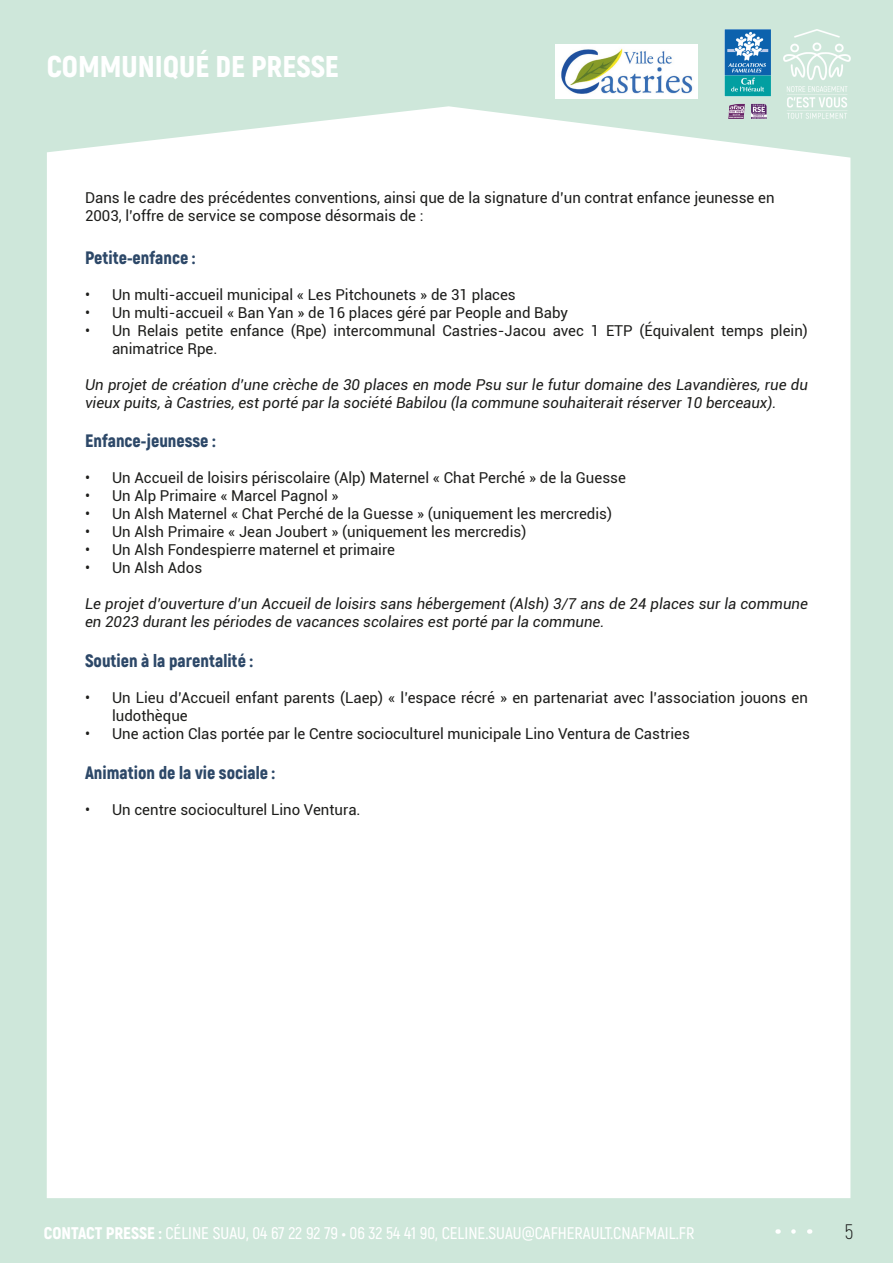
<style>
.page{position:relative;width:893px;height:1263px;background:#cee7da}
.page>*{position:absolute;margin:0;border:0;box-sizing:border-box;transform-origin:0 0}
.t1{font:900 30px "Akrobat";color:#fff}
.t2{font:300 21px "Akrobat";color:#1b1b1a}
.t3{font:900 18px "Akrobat";color:#2d4868}
.t4{font:600 16.95px "Akrobat";color:#fff}
.t5{font:15px/18px "Roboto";color:#1d1d1b}
.t6{font:italic 15px/18px "Roboto";color:#1d1d1b}
.s1{font-weight:900}
</style>
<div class="page">
<div style="left:47px;top:106px;width:803px;height:1092px;background:#fff"></div>
<img style="left:725px;top:29px;width:46px;height:93px">
<img style="left:784px;top:29px;width:66px;height:90px">
<svg style="left:793px;top:1229px;width:3px;height:5px"></svg>
<img style="left:556px;top:45px;width:141px;height:54px">
<h1 class="t1" style="left:47px;top:47px;width:294px">COMMUNIQUÉ DE PRESSE</h1>
<p class="t5" style="left:85px;top:188px;width:691px">Dans le cadre des précédentes conventions, ainsi que de la signature d’un contrat enfance jeunesse en<br>2003, l’offre de service se compose désormais de :</p>
<p class="t3" style="left:85px;top:246px;width:112px">Petite-enfance :</p>
<p class="t5" style="left:85px;top:285px;width:432px">• Un multi-accueil municipal « Les Pitchounets » de 31 places</p>
<p class="t5" style="left:85px;top:303px;width:484px">• Un multi-accueil « Ban Yan » de 16 places géré par People and Baby</p>
<p class="t5" style="left:112px;top:321px;width:697px;text-indent:-27px">• Un Relais petite enfance (Rpe) intercommunal Castries-Jacou avec 1 ETP (Équivalent temps plein) animatrice Rpe.</p>
<p class="t6" style="left:85px;top:375px;width:724px">Un projet de création d’une crèche de 30 places en mode Psu sur le futur domaine des Lavandières, rue du vieux puits, à Castries, est porté par la société Babilou (la commune souhaiterait réserver 10 berceaux).</p>
<p class="t3" style="left:85px;top:429px;width:132px">Enfance-jeunesse :</p>
<p class="t5" style="left:85px;top:469px;width:542px">• Un Accueil de loisirs périscolaire (Alp) Maternel « Chat Perché » de la Guesse</p>
<p class="t5" style="left:85px;top:487px;width:255px">• Un Alp Primaire « Marcel Pagnol »</p>
<p class="t5" style="left:85px;top:505px;width:528px">• Un Alsh Maternel « Chat Perché de la Guesse » (uniquement les mercredis)</p>
<p class="t5" style="left:85px;top:523px;width:443px">• Un Alsh Primaire « Jean Joubert » (uniquement les mercredis)</p>
<p class="t5" style="left:85px;top:541px;width:311px">• Un Alsh Fondespierre maternel et primaire</p>
<p class="t5" style="left:85px;top:559px;width:119px">• Un Alsh Ados</p>
<p class="t6" style="left:85px;top:595px;width:724px">Le projet d’ouverture d’un Accueil de loisirs sans hébergement (Alsh) 3/7 ans de 24 places sur la commune en 2023 durant les périodes de vacances scolaires est porté par la commune.</p>
<p class="t3" style="left:85px;top:649px;width:169px">Soutien à la parentalité :</p>
<p class="t5" style="left:112px;top:688px;width:697px;text-indent:-27px">• Un Lieu d’Accueil enfant parents (Laep) « l’espace récré » en partenariat avec l’association jouons en ludothèque</p>
<p class="t5" style="left:85px;top:724px;width:606px">• Une action Clas portée par le Centre socioculturel municipale Lino Ventura de Castries</p>
<p class="t3" style="left:85px;top:761px;width:191px">Animation de la vie sociale :</p>
<p class="t5" style="left:85px;top:800px;width:277px">• Un centre socioculturel Lino Ventura.</p>
<p class="t4" style="left:44px;top:1223px;width:652px"><span class="s1">CONTACT PRESSE :</span> CÉLINE SUAU, 04 67 22 92 79 <span class="s1">•</span> 06 32 54 41 90, CELINE.SUAU@CAFHERAULT.CNAFMAIL.FR</p>
<h2 class="t2" style="left:845px;top:1219px;width:10px">5</h2>
</div>
